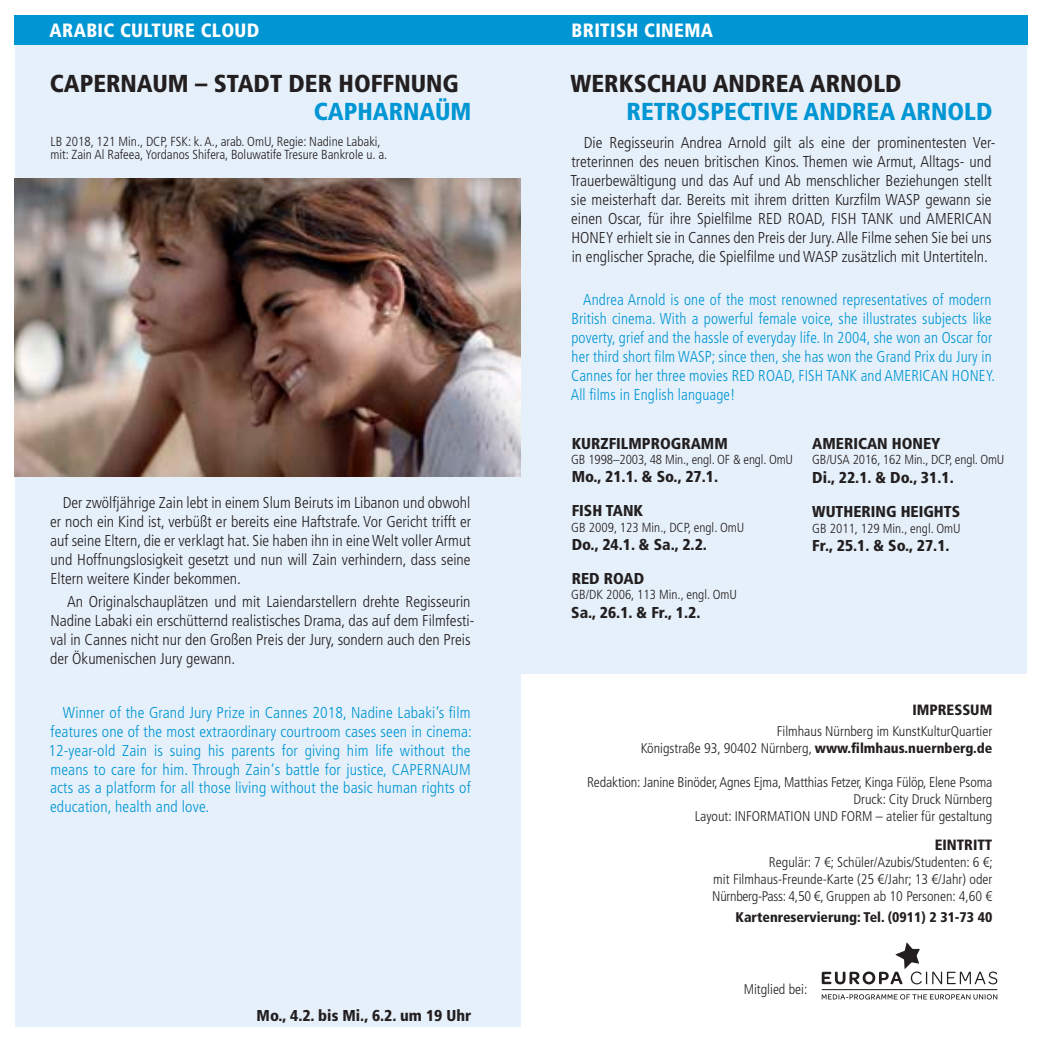
<style>
.page{position:relative;width:1042px;height:1042px;background:#fff}
.page>*{position:absolute;margin:0;border:0;box-sizing:border-box;transform-origin:0 0}
.t1{font:900 condensed 24.5px "Frutiger LT Std";color:#231f20}
.t2{font:900 condensed 24.5px "Frutiger LT Std";color:#0096d4}
.t3{font:900 condensed 19.25px "Frutiger LT Std";letter-spacing:.02em;color:#fff}
.t4{font:300 condensed 15.75px/18.9px "Frutiger LT Std";color:#231f20}
.t5{font:300 condensed 15.75px/18.9px "Frutiger LT Std";letter-spacing:.01em;color:#0096d4;scale:.96 1}
.t6{font:300 condensed 15.75px/18.9px "Frutiger LT Std";letter-spacing:.01em;color:#0096d4;text-align:justify}
.t7{font:900 condensed 15.75px/33.8px "Frutiger LT Std";color:#231f20}
.t8{font:900 condensed 14.88px "Frutiger LT Std";color:#231f20}
.t9{font:300 condensed 14px/16.8px "Frutiger LT Std";color:#231f20;text-align:right}
.t10{font:900 condensed 14px "Frutiger LT Std";color:#231f20}
.t11{font:300 condensed 13.12px/13.1px "Frutiger LT Std";color:#231f20}
.s1{font-weight:900}
</style>
<div class="page">
<div style="left:15px;top:45px;width:1012px;height:982px;background:#e6f0fa"></div>
<div style="left:521px;top:675px;width:521px;height:367px;background:#fff"></div>
<img style="left:15px;top:179px;width:506px;height:297px">
<div style="left:521px;top:15px;width:506px;height:30px;background:#0096d4"></div>
<div style="left:15px;top:15px;width:506px;height:30px;background:#0096d4"></div>
<svg style="left:822px;top:942px;width:175px;height:42px"></svg>
<hr style="left:822px;top:989px;width:175px;height:1px;background:#231f20">
<svg style="left:822px;top:994px;width:175px;height:5px"></svg>
<p class="t3" style="left:50px;top:19px;width:211px">Arabic culture cloud</p>
<p class="t3" style="left:571px;top:19px;width:20px">briti</p>
<p class="t3" style="left:616px;top:19px;width:39px">sh cine</p>
<p class="t3" style="left:684px;top:19px;width:28px">ma</p>
<h1 class="t1" style="left:50px;top:69px;width:408px">CAPERNAUM – STADT DER HOFFNUNG</h1>
<h1 class="t1" style="left:570px;top:69px;width:330px">WERKSCHAU ANDREA ARNOLD</h1>
<h1 class="t2" style="left:314px;top:97px;width:139px">CAPHARNAÜM</h1>
<h1 class="t2" style="left:626px;top:97px;width:365px">RETROSPECTIVE ANDREA ARNOLD</h1>
<p class="t11" style="left:50px;top:135px;width:338px">LB 2018, 121 Min., DCP, FSK: k. A., arab. OmU, Regie: Nadine Labaki, mit: Zain Al Rafeea, Yordanos Shifera, Boluwatife Tresure Bankrole u. a.</p>
<p class="t4" style="left:50px;top:493px;width:423px;text-align:justify;text-indent:13px">Der zwölfjährige Zain lebt in einem Slum Beiruts im Libanon und obwohl er noch ein Kind ist, verbüßt er bereits eine Haftstrafe. Vor Gericht trifft er auf seine Eltern, die er verklagt hat. Sie haben ihn in eine Welt voller Armut und Hoffnungslosigkeit gesetzt und nun will Zain verhindern, dass seine Eltern weitere Kinder bekommen.</p>
<p class="t4" style="left:50px;top:593px;width:426px;text-indent:17px">An Originalschauplätzen und mit Laiendarstellern drehte Regisseurin Nadine Labaki ein erschütternd realistisches Drama, das auf dem Filmfesti&shy;val in Cannes nicht nur den Großen Preis der Jury, sondern auch den Preis der Ökumenischen Jury gewann.</p>
<p class="t6" style="left:48px;top:703px;width:425px;text-indent:15px">Winner of the Grand Jury Prize in Cannes 2018, Nadine Labaki’s film features one of the most extraordinary courtroom cases seen in cinema:<br>12-year-old Zain is suing his parents for giving him life without the means to care for him. Through Zain‘s battle for justice, CAPERNAUM acts as a platform for all those living without the basic human rights of education, health and love.</p>
<p class="t7" style="left:257px;top:998px;width:216px">Mo., 4.2. bis Mi., 6.2. um 19 Uhr</p>
<p class="t4" style="left:570px;top:134px;width:426px;text-indent:13px">Die Regisseurin Andrea Arnold gilt als eine der prominentesten Ver&shy;treterinnen des neuen britischen Kinos. Themen wie Armut, Alltags- und Trauerbewältigung und das Auf und Ab menschlicher Beziehungen stellt sie meisterhaft dar. Bereits mit ihrem dritten Kurzfilm WASP gewann sie einen Oscar, für ihre Spielfilme RED ROAD, FISH TANK und AMERICAN HONEY erhielt sie in Cannes den Preis der Jury. Alle Filme sehen Sie bei uns in englischer Sprache, die Spielfilme und WASP zusätzlich mit Untertiteln.</p>
<p class="t5" style="left:571px;top:291px;width:443px;text-indent:12px">Andrea Arnold is one of the most renowned representatives of modern British cinema. With a powerful female voice, she illustrates subjects like poverty, grief and the hassle of everyday life. In 2004, she won an Oscar for her third short film WASP; since then, she has won the Grand Prix du Jury in Cannes for her three movies RED ROAD, FISH TANK and AMERICAN HONEY.<br>All films in English language!</p>
<p class="t7" style="left:572px;top:426px;width:143px">KU RZFILMPROGRAMM</p>
<p class="t11" style="left:571px;top:453px;width:223px">GB 1998–2003, 48 Min., engl. OF &amp; engl. OmU</p>
<p class="t7" style="left:572px;top:460px;width:148px">Mo., 21.1. &amp; So., 27.1.<br>FISH TANK</p>
<p class="t11" style="left:571px;top:521px;width:175px">GB 2009, 123 Min., DCP, engl. OmU</p>
<p class="t7" style="left:572px;top:528px;width:137px">Do., 24.1. &amp; Sa., 2.2.<br>RED ROAD</p>
<p class="t11" style="left:571px;top:588px;width:167px">GB/DK 2006, 113 Min., engl. OmU</p>
<p class="t7" style="left:571px;top:595px;width:131px">Sa., 26.1. &amp; Fr., 1.2.</p>
<p class="t7" style="left:812px;top:426px;width:130px">AMERICAN HONEY</p>
<p class="t11" style="left:812px;top:453px;width:194px">GB/USA 2016, 162 Min., DCP, engl. OmU</p>
<p class="t7" style="left:812px;top:460px;width:148px;line-height:34.6px">Di., 22.1. &amp; Do., 31.1.<br>WUTHERING HEIGHTS</p>
<p class="t11" style="left:812px;top:522px;width:150px">GB 2011, 129 Min., engl. OmU</p>
<p class="t7" style="left:812px;top:529px;width:139px">Fr., 25.1. &amp; So., 27.1.</p>
<p class="t8" style="left:912px;top:700px;width:52px">IMPRESSUM</p>
<p class="t9" style="left:641px;top:723px;width:353px">Filmhaus Nürnberg im KunstKulturQuartier<br>Königstraße 93, 90402 Nürnberg, <span class="s1">www.filmhaus.nuernberg.de</span></p>
<p class="t9" style="left:587px;top:774px;width:407px">Redaktion: Janine Binöder, Agnes Ejma, Matthias Fetzer, Kinga Fülöp, Elene Psoma<br>Druck: City Druck Nürnberg<br>Layout: INFORMATION UND FORM – atelier für gestaltung</p>
<p class="t8" style="left:935px;top:836px;width:59px">EINTRITT</p>
<p class="t9" style="left:712px;top:854px;width:282px;text-align:justify;text-indent:57px">Regulär: 7 €; Schüler/Azubis/Studenten: 6 €; mit Filmhaus-Freunde-Karte (25 €/Jahr; 13 €/Jahr) oder Nürnberg-Pass: 4,50 €, Gruppen ab 10 Personen: 4,60 €</p>
<p class="t10" style="left:735px;top:909px;width:258px">Kartenreservierung: Tel. (0911) 2 31-73 40</p>
<p class="t9" style="left:744px;top:981px;width:65px">Mitglied bei:</p>
</div>
